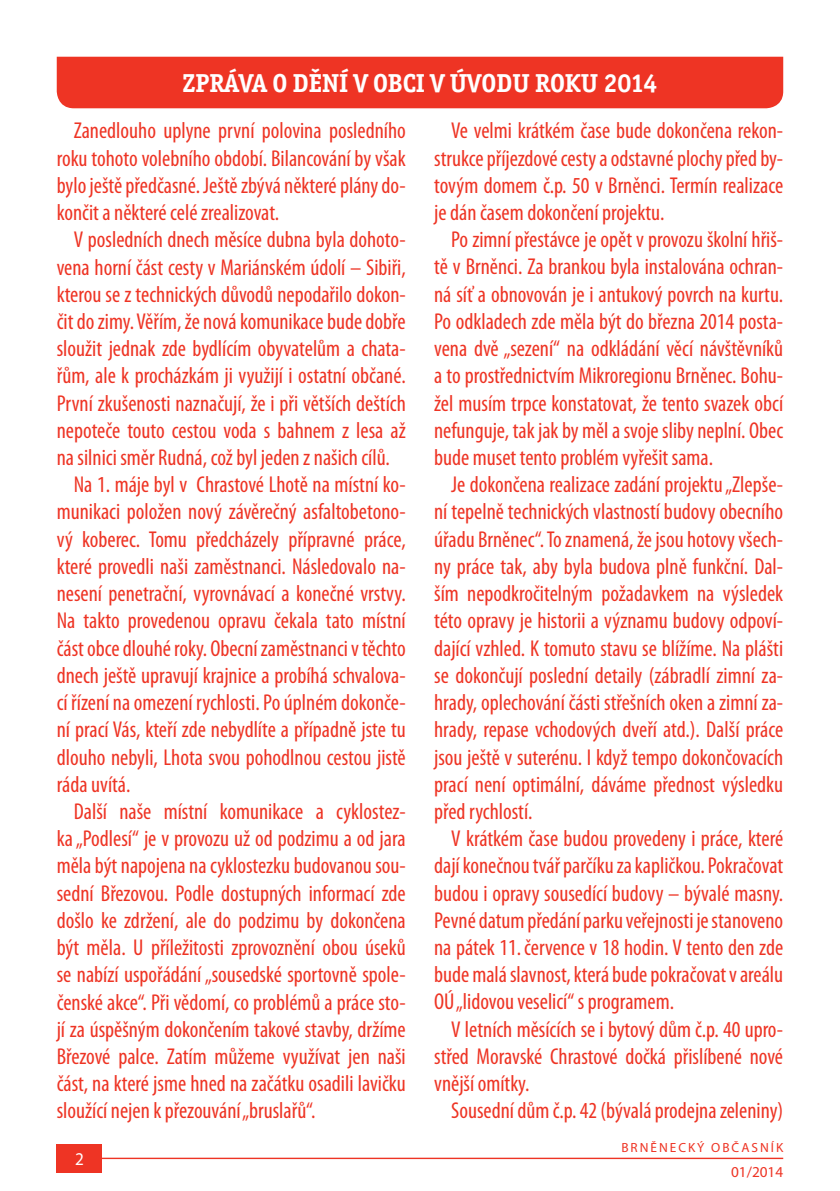
<style>
.page{position:relative;width:840px;height:1191px;background:#fff}
.page>*{position:absolute;margin:0;border:0;box-sizing:border-box;transform-origin:0 0}
.t1{font:700 26px "Officina Serif Itc TOT";color:#fff}
.t2{font:condensed 23px/27.2px "Myriad Pro";color:#ee3424;text-align:justify}
.t3{font:18px "Myriad Pro";color:#fff;scale:.95 1}
.t4{font:15.2px "Myriad Pro";color:#ee3424}
.t5{font:13.4px "Myriad Pro";letter-spacing:.15em;color:#ee3424}
</style>
<div class="page">
<hr style="left:58px;top:1157px;width:724px;height:2px;background:#ee3424">
<div style="left:57px;top:1144px;width:45px;height:28px;background:#ee3424"></div>
<div style="left:57px;top:57px;width:725px;height:51px;background:#ee3424"></div>
<p class="t1" style="left:182px;top:68px;width:476px">ZPRÁVA O DĚNÍ V OBCI V ÚVODU ROKU 2014</p>
<p class="t2" style="left:57px;top:119px;width:350px;text-indent:17px">Zanedlouho uplyne první polovina posledního roku tohoto volebního období. Bilancování by však bylo ještě předčasné. Ještě zbývá některé plány do&shy;končit a některé celé zrealizovat.</p>
<p class="t2" style="left:74px;top:228px;width:333px">V posledních dnech měsíce dubna byla dohoto-</p>
<p class="t2" style="left:57px;top:255px;width:350px">vena horní část cesty v Mariánském údolí – Sibiři,</p>
<p class="t2" style="left:57px;top:282px;width:350px">kterou se z technických důvodů nepodařilo dokon-</p>
<p class="t2" style="left:57px;top:310px;width:350px">čit do zimy. Věřím, že nová komunikace bude dobře</p>
<p class="t2" style="left:57px;top:337px;width:350px">sloužit jednak zde bydlícím obyvatelům a chata-</p>
<p class="t2" style="left:57px;top:364px;width:350px">řům, ale k procházkám ji využijí i ostatní občané.</p>
<p class="t2" style="left:57px;top:391px;width:350px">První zkušenosti naznačují, že i při větších deštích</p>
<p class="t2" style="left:57px;top:419px;width:350px">nepoteče touto cestou voda s bahnem z lesa až</p>
<p class="t2" style="left:57px;top:446px;width:334px">na silnici směr Rudná, což byl jeden z našich cílů.</p>
<p class="t2" style="left:74px;top:473px;width:333px">Na 1. máje byl v Chrastové Lhotě na místní ko-</p>
<p class="t2" style="left:57px;top:500px;width:350px">munikaci položen nový závěrečný asfaltobetono-</p>
<p class="t2" style="left:57px;top:527px;width:350px">vý koberec. Tomu předcházely přípravné práce,</p>
<p class="t2" style="left:57px;top:555px;width:350px">které provedli naši zaměstnanci. Následovalo na-</p>
<p class="t2" style="left:57px;top:582px;width:350px">nesení penetrační, vyrovnávací a konečné vrstvy.</p>
<p class="t2" style="left:57px;top:609px;width:350px">Na takto provedenou opravu čekala tato místní</p>
<p class="t2" style="left:57px;top:636px;width:350px">část obce dlouhé roky. Obecní zaměstnanci v těchto</p>
<p class="t2" style="left:57px;top:663px;width:350px">dnech ještě upravují krajnice a probíhá schvalova-</p>
<p class="t2" style="left:57px;top:691px;width:350px">cí řízení na omezení rychlosti. Po úplném dokonče-</p>
<p class="t2" style="left:57px;top:718px;width:350px">ní prací Vás, kteří zde nebydlíte a případně jste tu</p>
<p class="t2" style="left:57px;top:745px;width:350px">dlouho nebyli, Lhota svou pohodlnou cestou jistě</p>
<p class="t2" style="left:57px;top:772px;width:75px">ráda uvítá.</p>
<p class="t2" style="left:74px;top:800px;width:333px">Další naše místní komunikace a cyklostez-</p>
<p class="t2" style="left:57px;top:827px;width:350px">ka „Podlesí“ je v provozu už od podzimu a od jara</p>
<p class="t2" style="left:57px;top:854px;width:350px">měla být napojena na cyklostezku budovanou sou-</p>
<p class="t2" style="left:57px;top:881px;width:350px">sední Březovou. Podle dostupných informací zde</p>
<p class="t2" style="left:57px;top:908px;width:350px">došlo ke zdržení, ale do podzimu by dokončena</p>
<p class="t2" style="left:57px;top:936px;width:350px">být měla. U příležitosti zprovoznění obou úseků</p>
<p class="t2" style="left:57px;top:963px;width:350px">se nabízí uspořádání „sousedské sportovně spole-</p>
<p class="t2" style="left:57px;top:990px;width:350px">čenské akce“. Při vědomí, co problémů a práce sto-</p>
<p class="t2" style="left:57px;top:1017px;width:350px">jí za úspěšným dokončením takové stavby, držíme</p>
<p class="t2" style="left:57px;top:1044px;width:350px">Březové palce. Zatím můžeme využívat jen naši</p>
<p class="t2" style="left:57px;top:1072px;width:350px">část, na které jsme hned na začátku osadili lavičku</p>
<p class="t2" style="left:57px;top:1099px;width:260px">sloužící nejen k přezouvání „bruslařů“.</p>
<p class="t3" style="left:75px;top:1148px;width:11px">2</p>
<p class="t2" style="left:434px;top:119px;width:350px;text-indent:17px">Ve velmi krátkém čase bude dokončena rekon&shy;strukce příjezdové cesty a odstavné plochy před by&shy;tovým domem č.p. 50 v Brněnci. Termín realizace je dán časem dokončení projektu.</p>
<p class="t2" style="left:434px;top:228px;width:350px;text-indent:17px">Po zimní přestávce je opět v provozu školní hřiš&shy;tě v Brněnci. Za brankou byla instalována ochran&shy;ná síť a obnovován je i antukový povrch na kurtu.<br>Po odkladech zde měla být do března 2014 posta&shy;vena dvě „sezení“ na odkládání věcí návštěvníků a to prostřednictvím Mikroregionu Brněnec. Bohu&shy;žel musím trpce konstatovat, že tento svazek obcí nefunguje, tak jak by měl a svoje sliby neplní. Obec bude muset tento problém vyřešit sama.</p>
<p class="t2" style="left:434px;top:473px;width:350px;text-indent:17px">Je dokončena realizace zadání projektu „Zlepše&shy;ní tepelně technických vlastností budovy obecního úřadu Brněnec“. To znamená, že jsou hotovy všech&shy;ny práce tak, aby byla budova plně funkční. Dal&shy;ším nepodkročitelným požadavkem na výsledek této opravy je historii a významu budovy odpoví&shy;dající vzhled. K tomuto stavu se blížíme. Na plášti se dokončují poslední detaily (zábradlí zimní za&shy;hrady, oplechování části střešních oken a zimní za&shy;hrady, repase vchodových dveří atd.). Další práce jsou ještě v suterénu. I když tempo dokončovacích prací není optimální, dáváme přednost výsledku před rychlostí.</p>
<p class="t2" style="left:434px;top:827px;width:350px;text-indent:17px">V krátkém čase budou provedeny i práce, které dají konečnou tvář parčíku za kapličkou. Pokračovat budou i opravy sousedící budovy – bývalé masny.<br>Pevné datum předání parku veřejnosti je stanoveno na pátek 11. července v 18 hodin. V tento den zde bude malá slavnost, která bude pokračovat v areálu OÚ „lidovou veselicí“ s programem.</p>
<p class="t2" style="left:434px;top:1017px;width:350px;text-indent:17px">V letních měsících se i bytový dům č.p. 40 upro&shy;střed Moravské Chrastové dočká přislíbené nové vnější omítky.</p>
<p class="t2" style="left:451px;top:1099px;width:333px">Sousední dům č.p. 42 (bývalá prodejna zeleniny)</p>
<p class="t5" style="left:621px;top:1139px;width:163px">BRNĚNECKÝ OBČASNÍK</p>
<p class="t4" style="left:730px;top:1162px;width:53px">01/2014</p>
</div>
